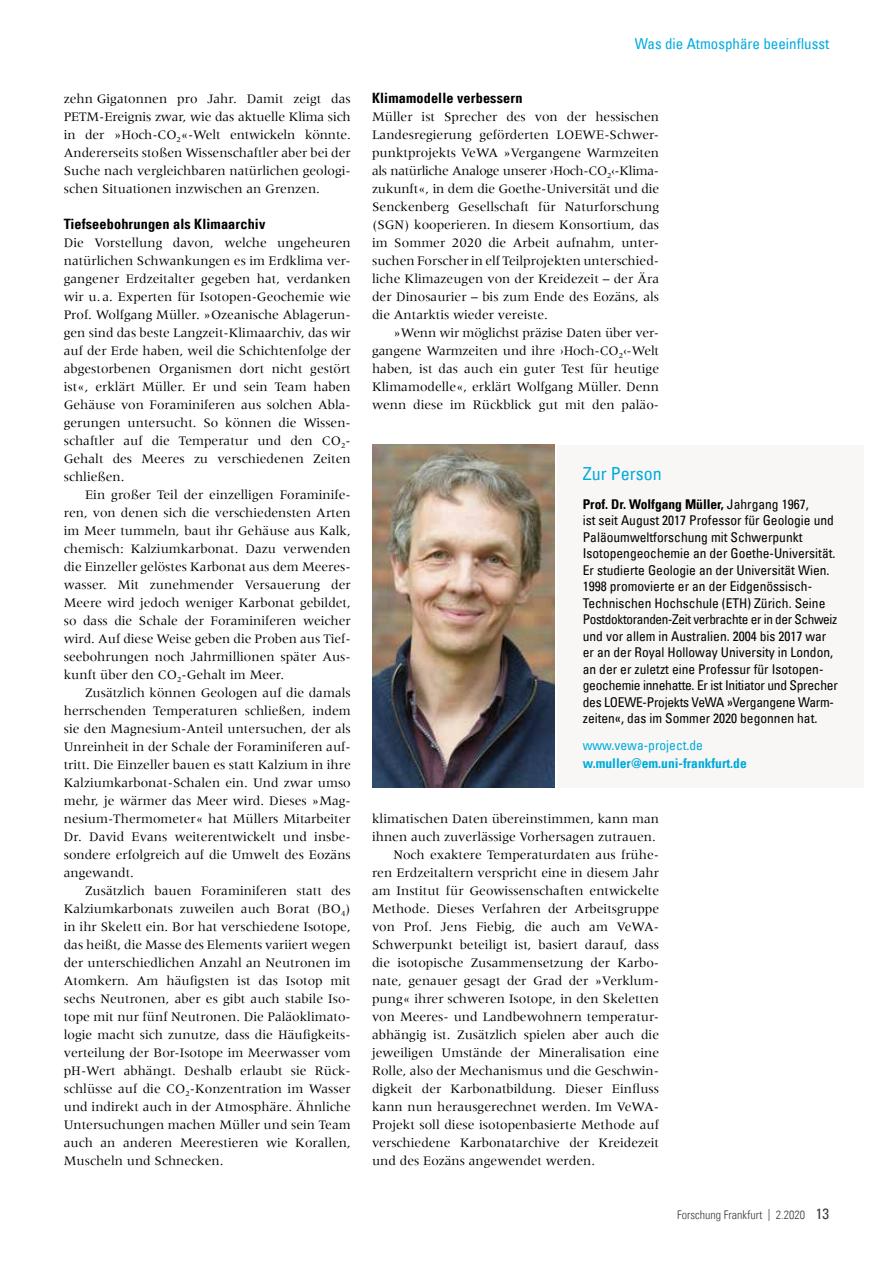
<style>
.page{position:relative;width:893px;height:1263px;background:#fff}
.page>*{position:absolute;margin:0;border:0;box-sizing:border-box;transform-origin:0 0}
.t1{font:condensed 18px "Univers Com 57";color:#00abdb}
.t2{font:condensed 15px "Univers Com 57";color:#00abdb}
.t3{font:14.25px "Univers Com 67 Bold Cond";letter-spacing:.01em;color:#000}
.t4{font:13.5px/18px "Meridien";color:#000;text-align:justify}
.t5{font:condensed 13.5px/16.5px "Univers Com 57";color:#000}
.t6{font:13.5px "Univers Com 67 Bold Cond";color:#000}
.t7{font:13.5px "Univers Com 67 Bold Cond";color:#00abdb}
.t8{font:condensed 13.5px "Univers Com 57";color:#00abdb}
.t9{font:12px "Univers Com 47 Light Cond";color:#3c3c3b}
.s1{font-family:"Univers Com 57";font-stretch:condensed}
.s2{font-family:"Univers Com 57";font-stretch:condensed;font-size:15px}
</style>
<div class="page">
<div style="left:557px;top:445px;width:306px;height:342px;background:#f9f7f5"></div>
<img style="left:372px;top:445px;width:183px;height:342px">
<p class="t4" style="left:64px;top:90px;width:289px">zehn Gigatonnen pro Jahr. Damit zeigt das PETM-Ereignis zwar, wie das aktuelle Klima sich in der »Hoch-CO<sub>2</sub>«-Welt entwickeln könnte.<br>Andererseits stoßen Wissenschaftler aber bei der Suche nach vergleichbaren natürlichen geologi&shy;schen Situationen inzwischen an Grenzen.</p>
<p class="t3" style="left:64px;top:215px;width:203px">Tiefseebohrungen als Klimaarchiv</p>
<p class="t4" style="left:64px;top:234px;width:289px">Die Vorstellung davon, welche ungeheuren natürlichen Schwankungen es im Erdklima ver&shy;gangener Erdzeitalter gegeben hat, verdanken wir u.a. Experten für Isotopen-Geochemie wie Prof. Wolfgang Müller. »Ozeanische Ablagerun&shy;gen sind das beste Langzeit-Klimaarchiv, das wir auf der Erde haben, weil die Schichtenfolge der abgestorbenen Organismen dort nicht gestört ist«, erklärt Müller. Er und sein Team haben Gehäuse von Foraminiferen aus solchen Abla&shy;gerungen untersucht. So können die Wissen&shy;schaftler auf die Temperatur und den CO<sub>2</sub>- Gehalt des Meeres zu verschiedenen Zeiten schließen.</p>
<p class="t4" style="left:64px;top:486px;width:289px;text-indent:21px">Ein großer Teil der einzelligen Foraminife&shy;ren, von denen sich die verschiedensten Arten im Meer tummeln, baut ihr Gehäuse aus Kalk, chemisch: Kalziumkarbonat. Dazu verwenden die Einzeller gelöstes Karbonat aus dem Meeres&shy;wasser. Mit zunehmender Versauerung der Meere wird jedoch weniger Karbonat gebildet, so dass die Schale der Foraminiferen weicher wird. Auf diese Weise geben die Proben aus Tief&shy;seebohrungen noch Jahrmillionen später Aus&shy;kunft über den CO<sub>2</sub>-Gehalt im Meer.</p>
<p class="t4" style="left:64px;top:684px;width:289px;text-align:left;text-indent:21px">Zusätzlich können Geologen auf die damals herrschenden Temperaturen schließen, indem sie den Magnesium-Anteil untersuchen, der als Unreinheit in der Schale der Foraminiferen auf&shy;tritt. Die Einzeller bauen es statt Kalzium in ihre Kalziumkarbonat-Schalen ein. Und zwar umso mehr, je wärmer das Meer wird. Dieses »Mag&shy;nesium-Thermometer« hat Müllers Mitarbeiter Dr. David Evans weiterentwickelt und insbe&shy;sondere erfolgreich auf die Umwelt des Eozäns angewandt.</p>
<p class="t4" style="left:64px;top:882px;width:289px;text-indent:21px">Zusätzlich bauen Foraminiferen statt des Kalziumkarbonats zuweilen auch Borat (BO<sub>4</sub>) in ihr Skelett ein. Bor hat verschiedene Isotope, das heißt, die Masse des Elements variiert wegen der unterschiedlichen Anzahl an Neutronen im Atomkern. Am häufigsten ist das Isotop mit sechs Neutronen, aber es gibt auch stabile Iso&shy;tope mit nur fünf Neutronen. Die Paläoklimato&shy;logie macht sich zunutze, dass die Häufigkeits&shy;verteilung der Bor-Isotope im Meerwasser vom pH-Wert abhängt. Deshalb erlaubt sie Rück&shy;schlüsse auf die CO<sub>2</sub>-Konzentration im Wasser und indirekt auch in der Atmosphäre. Ähnliche Untersuchungen machen Müller und sein Team auch an anderen Meerestieren wie Korallen, Muscheln und Schnecken.</p>
<p class="t2" style="left:635px;top:34px;width:196px">Was die Atmosphäre beeinflusst</p>
<p class="t3" style="left:372px;top:89px;width:152px">Klimamodelle verbessern</p>
<p class="t4" style="left:372px;top:108px;width:289px;text-align:left">Müller ist Sprecher des von der hessischen Landesregierung geförderten LOEWE-Schwer&shy;punktprojekts VeWA »Vergangene Warmzeiten als natürliche Analoge unserer ›Hoch-CO<sub>2</sub>‹-Klima&shy;zukunft«, in dem die Goethe-Universität und die Senckenberg Gesellschaft für Naturforschung (SGN) kooperieren. In diesem Konsortium, das im Sommer 2020 die Arbeit aufnahm, unter&shy;suchen Forscher in elf Teilprojekten unterschied&shy;liche Klimazeugen von der Kreidezeit – der Ära der Dinosaurier – bis zum Ende des Eozäns, als die Antarktis wieder vereiste.</p>
<p class="t4" style="left:372px;top:324px;width:289px;text-indent:21px">»Wenn wir möglichst präzise Daten über ver&shy;gangene Warmzeiten und ihre ›Hoch-CO<sub>2</sub>‹-Welt haben, ist das auch ein guter Test für heutige Klimamodelle«, erklärt Wolfgang Müller. Denn wenn diese im Rückblick gut mit den paläo-</p>
<h1 class="t1" style="left:583px;top:462px;width:80px">Zur Person</h1>
<p class="t6" style="left:583px;top:496px;width:227px">Prof. Dr. Wolfgang Müller, <span class="s1">Jahrgang 1967,</span></p>
<p class="t5" style="left:583px;top:512px;width:257px">ist seit August 2017 Professor für Geologie und Paläoumweltforschung mit Schwerpunkt Isotopengeochemie an der Goethe-Universität.<br>Er studierte Geologie an der Universität Wien.<br>1998 promovierte er an der Eidgenössisch-Technischen Hochschule (ETH) Zürich. Seine Postdoktoranden-Zeit verbrachte er in der Schweiz und vor allem in Australien. 2004 bis 2017 war er an der Royal Holloway University in London, an der er zuletzt eine Professur für Isotopen&shy;geochemie innehatte. Er ist Initiator und Sprecher des LOEWE-Projekts VeWA »Vergangene Warm&shy;zeiten«, das im Sommer 2020 begonnen hat.</p>
<p class="t8" style="left:583px;top:736px;width:122px">www.vewa-project.de</p>
<p class="t7" style="left:583px;top:755px;width:165px">w.muller@em.uni-frankfurt.de</p>
<p class="t4" style="left:372px;top:810px;width:289px">klimatischen Daten übereinstimmen, kann man</p>
<p class="t4" style="left:372px;top:828px;width:285px">ihnen auch zuverlässige Vorhersagen zutrauen.</p>
<p class="t4" style="left:393px;top:846px;width:267px">Noch exaktere Temperaturdaten aus frühe-</p>
<p class="t4" style="left:372px;top:864px;width:289px">ren Erdzeitaltern verspricht eine in diesem Jahr</p>
<p class="t4" style="left:372px;top:882px;width:289px">am Institut für Geowissenschaften entwickelte</p>
<p class="t4" style="left:372px;top:900px;width:289px">Methode. Dieses Verfahren der Arbeitsgruppe</p>
<p class="t4" style="left:372px;top:918px;width:288px">von Prof. Jens Fiebig, die auch am VeWA-</p>
<p class="t4" style="left:372px;top:936px;width:289px">Schwerpunkt beteiligt ist, basiert darauf, dass</p>
<p class="t4" style="left:372px;top:954px;width:289px">die isotopische Zusammensetzung der Karbo-</p>
<p class="t4" style="left:372px;top:972px;width:288px">nate, genauer gesagt der Grad der »Verklum-</p>
<p class="t4" style="left:372px;top:990px;width:289px">pung« ihrer schweren Isotope, in den Skeletten</p>
<p class="t4" style="left:372px;top:1008px;width:289px">von Meeres- und Landbewohnern temperatur-</p>
<p class="t4" style="left:372px;top:1026px;width:289px">abhängig ist. Zusätzlich spielen aber auch die</p>
<p class="t4" style="left:372px;top:1044px;width:289px">jeweiligen Umstände der Mineralisation eine</p>
<p class="t4" style="left:372px;top:1062px;width:289px">Rolle, also der Mechanismus und die Geschwin-</p>
<p class="t4" style="left:372px;top:1080px;width:289px">digkeit der Karbonatbildung. Dieser Einfluss</p>
<p class="t4" style="left:372px;top:1098px;width:289px">kann nun herausgerechnet werden. Im VeWA-</p>
<p class="t4" style="left:372px;top:1116px;width:288px">Projekt soll diese isotopenbasierte Methode auf</p>
<p class="t4" style="left:372px;top:1134px;width:289px">verschiedene Karbonatarchive der Kreidezeit</p>
<p class="t4" style="left:372px;top:1152px;width:225px">und des Eozäns angewendet werden.</p>
<p class="t9" style="left:677px;top:1208px;width:153px">Forschung Frankfurt | 2.2020 <span class="s2">13</span></p>
</div>
